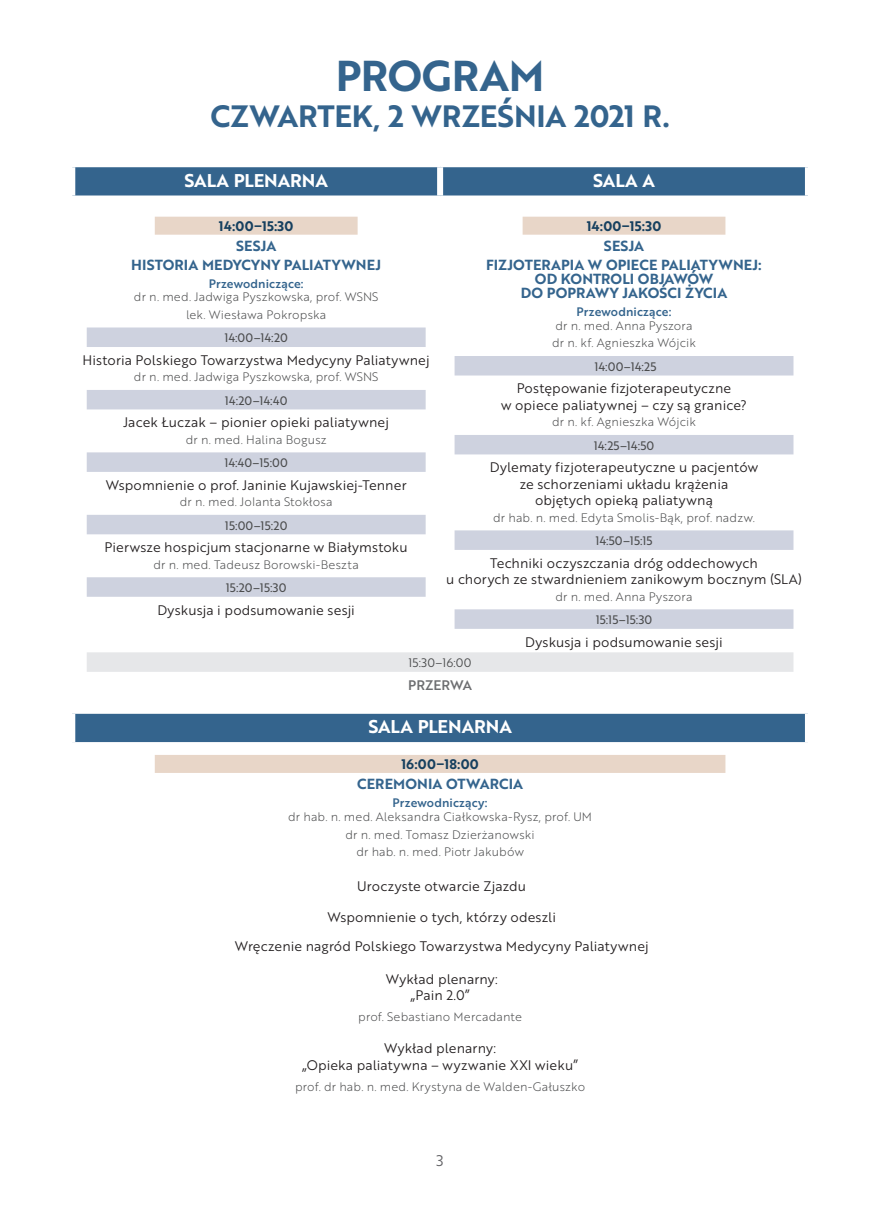
<style>
.page{position:relative;width:893px;height:1212px;background:#fff}
.page>*{position:absolute;margin:0;border:0;box-sizing:border-box;transform-origin:0 0}
.t1{font:42px "Brother 1816 Bold";letter-spacing:-.005em;color:#34648d}
.t2{font:30px "Brother 1816 Bold";letter-spacing:-.01em;color:#34648d}
.t3{font:18px "Brother 1816 Bold";letter-spacing:-.01em;color:#fff}
.t4{font:15px "Brother 1816 Book";color:#636366}
.t5{font:14.25px/18.5px "Brother 1816 Bold";letter-spacing:.005em;color:#34648d;text-align:center}
.t6{font:13.5px/16.5px "Brother 1816 Book";letter-spacing:.005em;color:#231f20;text-align:center}
.t7{font:13.5px "Brother 1816 Bold";letter-spacing:.015em;color:#16405f}
.t8{font:13.5px "Brother 1816 Medium";letter-spacing:-.005em;color:#6c6d70}
.t9{font:12px/17.7px "Brother 1816 Light";letter-spacing:.015em;color:#4b4c4d;text-align:center}
.t10{font:12px "Brother 1816 Regular";letter-spacing:.01em;color:#4b4c4d}
.t11{font:12px "Brother 1816 Medium";letter-spacing:.01em;color:#34648d}
.t12{font:12px "Brother 1816 Book";letter-spacing:.01em;color:#4b4c4d}
</style>
<div class="page">
<div style="left:155px;top:217px;width:203px;height:18px;background:#e8d6c8"></div>
<div style="left:87px;top:327px;width:339px;height:20px;background:#ced2df"></div>
<div style="left:87px;top:390px;width:339px;height:19px;background:#ced2df"></div>
<div style="left:87px;top:452px;width:339px;height:20px;background:#ced2df"></div>
<div style="left:87px;top:515px;width:339px;height:19px;background:#ced2df"></div>
<div style="left:87px;top:577px;width:339px;height:20px;background:#ced2df"></div>
<div style="left:523px;top:217px;width:202px;height:18px;background:#e8d6c8"></div>
<div style="left:455px;top:356px;width:338px;height:19px;background:#ced2df"></div>
<div style="left:455px;top:435px;width:338px;height:19px;background:#ced2df"></div>
<div style="left:455px;top:530px;width:338px;height:20px;background:#ced2df"></div>
<div style="left:455px;top:609px;width:338px;height:20px;background:#ced2df"></div>
<div style="left:87px;top:652px;width:706px;height:20px;background:#e6e7e9"></div>
<div style="left:155px;top:755px;width:570px;height:18px;background:#e8d6c8"></div>
<div style="left:75px;top:167px;width:730px;height:28px;background:#34648d"></div>
<div style="left:437px;top:167px;width:6px;height:28px;background:#fff"></div>
<div style="left:72px;top:713px;width:736px;height:30px;background:#34648d"></div>
<div style="left:805px;top:714px;width:6px;height:28px;background:#fff"></div>
<hr style="left:69px;top:712px;width:742px;height:2px;background:#fff">
<hr style="left:69px;top:742px;width:742px;height:1px;background:#fff">
<div style="left:69px;top:714px;width:6px;height:28px;background:#fff"></div>
<h1 class="t1" style="left:336px;top:44px;width:203px">PROGRAM</h1>
<h2 class="t2" style="left:210px;top:93px;width:41px">CZWARTEK</h2>
<h2 class="t2" style="left:373px;top:93px;width:59px">, 2 WRZEŚNIA</h2>
<h2 class="t2" style="left:574px;top:93px;width:97px">2021 R.</h2>
<h3 class="t3" style="left:184px;top:167px;width:23px">SALA</h3>
<h3 class="t3" style="left:234px;top:167px;width:24px">PLENARNA</h3>
<h3 class="t3" style="left:593px;top:167px;width:13px">SALA</h3>
<h3 class="t3" style="left:642px;top:167px;width:14px">A</h3>
<p class="t7" style="left:219px;top:216px;width:76px">14:00–15:30</p>
<p class="t5" style="left:131px;top:236px;width:250px">SESJA<br>HISTORIA MEDYCYNY PALIATYWNEJ</p>
<p class="t11" style="left:209px;top:274px;width:96px">Przewodniczące:</p>
<p class="t9" style="left:134px;top:287px;width:246px">dr n. med. Jadwiga Pyszkowska, prof. WSNS lek. Wiesława Pokropska</p>
<p class="t10" style="left:224px;top:329px;width:65px">14:00–14:20</p>
<p class="t6" style="left:83px;top:351px;width:349px">Historia Polskiego Towarzystwa Medycyny Paliatywnej</p>
<p class="t9" style="left:134px;top:368px;width:246px">dr n. med. Jadwiga Pyszkowska, prof. WSNS</p>
<p class="t10" style="left:225px;top:391px;width:64px">14:20–14:40</p>
<p class="t6" style="left:123px;top:414px;width:267px">Jacek Łuczak – pionier opieki paliatywnej</p>
<p class="t9" style="left:186px;top:430px;width:142px">dr n. med. Halina Bogusz</p>
<p class="t10" style="left:224px;top:454px;width:65px">14:40–15:00</p>
<p class="t6" style="left:106px;top:476px;width:303px">Wspomnienie o prof. Janinie Kujawskiej-Tenner</p>
<p class="t9" style="left:180px;top:492px;width:154px">dr n. med. Jolanta Stokłosa</p>
<p class="t10" style="left:225px;top:516px;width:64px">15:00–15:20</p>
<p class="t6" style="left:105px;top:538px;width:305px">Pierwsze hospicjum stacjonarne w Białymstoku</p>
<p class="t9" style="left:154px;top:555px;width:207px">dr n. med. Tadeusz Borowski-Beszta</p>
<p class="t10" style="left:226px;top:579px;width:62px">15:20–15:30</p>
<p class="t6" style="left:157px;top:601px;width:199px">Dyskusja i podsumowanie sesji</p>
<p class="t7" style="left:587px;top:216px;width:76px">14:00–15:30</p>
<p class="t5" style="left:486px;top:236px;width:277px">SESJA<br>FIZJOTERAPIA W OPIECE PALIATYWNEJ:</p>
<p class="t5" style="left:521px;top:271px;width:208px;line-height:14.2px">OD KONTROLI OBJAWÓW<br>DO POPRAWY JAKOŚCI ŻYCIA</p>
<p class="t11" style="left:577px;top:303px;width:96px">Przewodniczące:</p>
<p class="t9" style="left:552px;top:316px;width:145px;text-align:left">dr n. med. Anna Pyszora dr n. kf. Agnieszka Wójcik</p>
<p class="t10" style="left:595px;top:358px;width:64px">14:00–14:25</p>
<p class="t6" style="left:501px;top:380px;width:247px">Postępowanie fizjoterapeutyczne<br>w opiece paliatywnej – czy są granice?</p>
<p class="t9" style="left:552px;top:413px;width:145px">dr n. kf. Agnieszka Wójcik</p>
<p class="t10" style="left:594px;top:436px;width:62px">14:25–14:50</p>
<p class="t6" style="left:490px;top:459px;width:270px">Dylematy fizjoterapeutyczne u pacjentów ze schorzeniami układu krążenia<br>objętych opieką paliatywną</p>
<p class="t9" style="left:493px;top:508px;width:263px">dr hab. n. med. Edyta Smolis-Bąk, prof. nadzw.</p>
<p class="t10" style="left:595px;top:532px;width:59px">14:50–15:15</p>
<p class="t6" style="left:446px;top:554px;width:357px">Techniki oczyszczania dróg oddechowych<br>u chorych ze stwardnieniem zanikowym bocznym (SLA)</p>
<p class="t9" style="left:555px;top:587px;width:139px">dr n. med. Anna Pyszora</p>
<p class="t10" style="left:596px;top:611px;width:58px">15:15–15:30</p>
<p class="t6" style="left:525px;top:633px;width:199px">Dyskusja i podsumowanie sesji</p>
<p class="t12" style="left:409px;top:654px;width:64px">15:30–16:00</p>
<p class="t8" style="left:408px;top:675px;width:65px">Przerwa</p>
<h3 class="t3" style="left:368px;top:713px;width:23px">SALA</h3>
<h3 class="t3" style="left:418px;top:713px;width:24px">PLENARNA</h3>
<p class="t7" style="left:401px;top:754px;width:79px">16:00–18:00</p>
<p class="t5" style="left:357px;top:774px;width:167px">CEREMONIA OTWARCIA</p>
<p class="t11" style="left:393px;top:794px;width:97px">Przewodniczący:</p>
<p class="t9" style="left:288px;top:807px;width:305px">dr hab. n. med. Aleksandra Ciałkowska-Rysz, prof. UM dr n. med. Tomasz Dzierżanowski<br>dr hab. n. med. Piotr Jakubów</p>
<p class="t6" style="left:357px;top:878px;width:170px">Uroczyste otwarcie Zjazdu</p>
<p class="t6" style="left:235px;top:902px;width:415px;line-height:29.2px">Wspomnienie o tych, którzy odeszli<br>Wręczenie nagród Polskiego Towarzystwa Medycyny Paliatywnej</p>
<p class="t6" style="left:386px;top:970px;width:113px">Wykład plenarny: „Pain 2.0”</p>
<p class="t9" style="left:358px;top:1007px;width:165px">prof. Sebastiano Mercadante</p>
<p class="t6" style="left:302px;top:1040px;width:277px">Wykład plenarny:<br>„Opieka paliatywna – wyzwanie XXI wieku”</p>
<p class="t9" style="left:295px;top:1077px;width:292px">prof. dr hab. n. med. Krystyna de Walden-Gałuszko</p>
<p class="t4" style="left:437px;top:1150px;width:9px">3</p>
</div>
